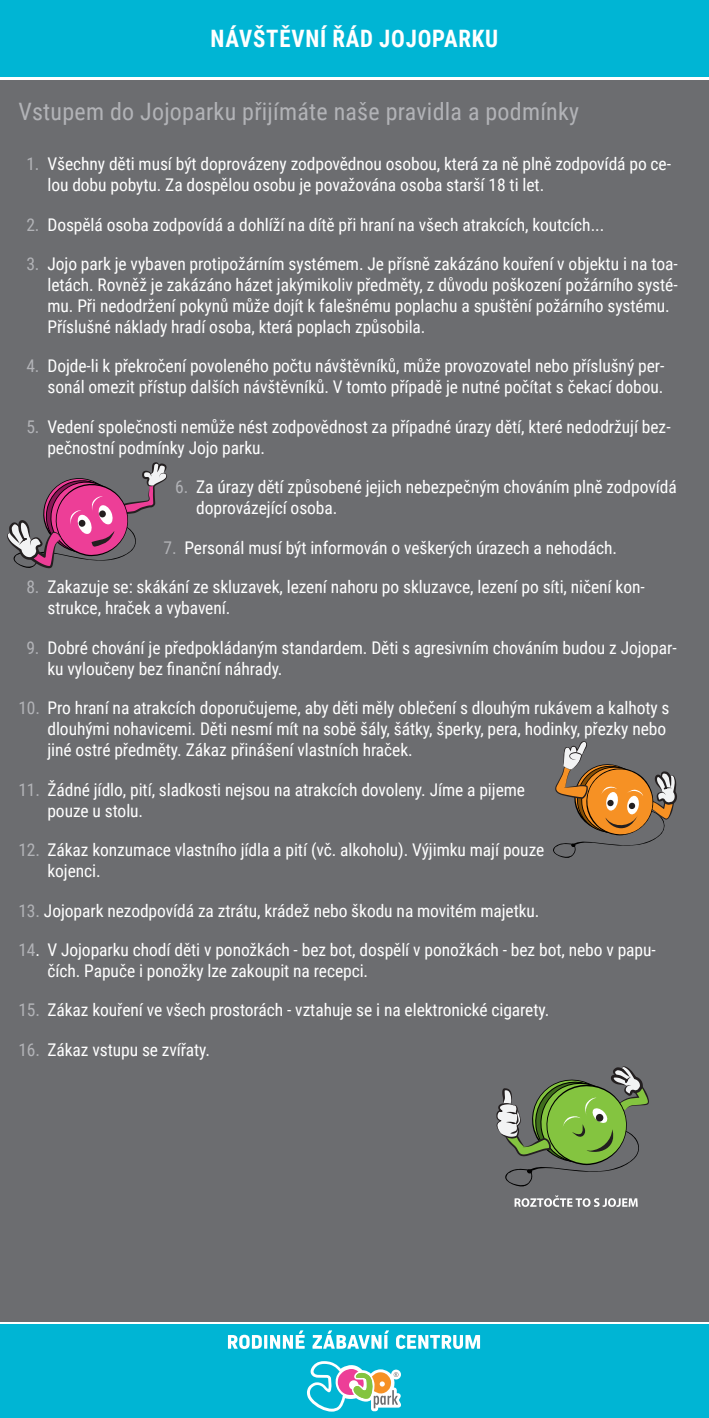
<style>
.page{position:relative;width:709px;height:1418px;background:#fff}
.page>*{position:absolute;margin:0;border:0;box-sizing:border-box;transform-origin:0 0}
.t1{font:24px "Roboto Condensed";letter-spacing:.01em;color:#b2b3b7}
.t2{font:700 24px "Roboto Condensed";letter-spacing:.035em;color:#fff;scale:.95 1}
.t3{font:17.5px/21px "Roboto Condensed";letter-spacing:-.005em;color:#fff}
.s1{color:#b2b3b7}
</style>
<div class="page">
<div style="left:0;top:1324px;width:709px;height:93px;background:#00b5d4"></div>
<div style="left:0;top:80px;width:709px;height:1241px;background:#6c6d70"></div>
<svg style="left:307px;top:1361px;width:94px;height:50px"></svg>
<svg style="left:228px;top:1334px;width:34px;height:14px"></svg>
<hr style="left:264px;top:1334px;width:3px;height:14px;background:#fff">
<svg style="left:270px;top:1330px;width:35px;height:18px"></svg>
<svg style="left:312px;top:1330px;width:77px;height:18px"></svg>
<svg style="left:396px;top:1334px;width:84px;height:14px"></svg>
<div style="left:0;top:0;width:709px;height:77px;background:#00b5d4"></div>
<svg style="left:7px;top:462px;width:160px;height:107px"></svg>
<svg style="left:553px;top:741px;width:124px;height:117px"></svg>
<svg style="left:496px;top:1066px;width:153px;height:121px"></svg>
<svg style="left:514px;top:1195px;width:123px;height:11px"></svg>
<p class="t2" style="left:210px;top:22px;width:304px">NÁVŠTĚVNÍ ŘÁD JOJOPARKU</p>
<p class="t1" style="left:18px;top:94px;width:562px">Vstupem do Jojoparku přijímáte naše pravidla a podmínky</p>
<p class="t3" style="left:47px;top:153px;width:625px;text-indent:-21px"><span class="s1">1.</span> Všechny děti musí být doprovázeny zodpovědnou osobou, která za ně plně zodpovídá po ce&shy;lou dobu pobytu. Za dospělou osobu je považována osoba starší 18 ti let.</p>
<p class="t3" style="left:26px;top:213px;width:579px"><span class="s1">2.</span> Dospělá osoba zodpovídá a dohlíží na dítě při hraní na všech atrakcích, koutcích...</p>
<p class="t3" style="left:47px;top:253px;width:632px;text-indent:-21px"><span class="s1">3.</span> Jojo park je vybaven protipožárním systémem. Je přísně zakázáno kouření v objektu i na toa&shy;letách. Rovněž je zakázáno házet jakýmikoliv předměty, z důvodu poškození požárního systé&shy;mu. Při nedodržení pokynů může dojít k falešnému poplachu a spuštění požárního systému.<br>Příslušné náklady hradí osoba, která poplach způsobila.</p>
<p class="t3" style="left:26px;top:355px;width:639px;text-align:right"><span class="s1">4.</span> Dojde-li k překročení povoleného počtu návštěvníků, může provozovatel nebo příslušný per&shy;sonál omezit přístup dalších návštěvníků. V tomto případě je nutné počítat s čekací dobou.</p>
<p class="t3" style="left:47px;top:415px;width:624px;text-indent:-21px"><span class="s1">5.</span> Vedení společnosti nemůže nést zodpovědnost za případné úrazy dětí, které nedodržují bez&shy;pečnostní podmínky Jojo parku.</p>
<p class="t3" style="left:196px;top:476px;width:482px;text-indent:-21px"><span class="s1">6.</span> Za úrazy dětí způsobené jejich nebezpečným chováním plně zodpovídá doprovázející osoba.</p>
<p class="t3" style="left:163px;top:536px;width:455px"><span class="s1">7.</span> Personál musí být informován o veškerých úrazech a nehodách.</p>
<p class="t3" style="left:47px;top:576px;width:599px;text-indent:-21px"><span class="s1">8.</span> Zakazuje se: skákání ze skluzavek, lezení nahoru po skluzavce, lezení po síti, ničení kon&shy;strukce, hraček a vybavení.</p>
<p class="t3" style="left:47px;top:636px;width:631px;text-indent:-21px"><span class="s1">9.</span> Dobré chování je předpokládaným standardem. Děti s agresivním chováním budou z Jojopar&shy;ku vyloučeny bez finanční náhrady.</p>
<p class="t3" style="left:47px;top:696px;width:623px;text-indent:-29px"><span class="s1">10.</span> Pro hraní na atrakcích doporučujeme, aby děti měly oblečení s dlouhým rukávem a kalhoty s dlouhými nohavicemi. Děti nesmí mít na sobě šály, šátky, šperky, pera, hodinky, přezky nebo jiné ostré předměty. Zákaz přinášení vlastních hraček.</p>
<p class="t3" style="left:47px;top:778px;width:479px;text-indent:-29px"><span class="s1">11.</span> Žádné jídlo, pití, sladkosti nejsou na atrakcích dovoleny. Jíme a pijeme pouze u stolu.</p>
<p class="t3" style="left:47px;top:838px;width:498px;text-indent:-29px"><span class="s1">12.</span> Zákaz konzumace vlastního jídla a pití (vč. alkoholu). Výjimku mají pouze kojenci.</p>
<p class="t3" style="left:18px;top:899px;width:522px"><span class="s1">13.</span> Jojopark nezodpovídá za ztrátu, krádež nebo škodu na movitém majetku.</p>
<p class="t3" style="left:47px;top:938px;width:610px;text-indent:-29px"><span class="s1">14</span>. V Jojoparku chodí děti v ponožkách - bez bot, dospělí v ponožkách - bez bot, nebo v papu&shy;čích. Papuče i ponožky lze zakoupit na recepci.</p>
<p class="t3" style="left:18px;top:999px;width:532px"><span class="s1">15.</span> Zákaz kouření ve všech prostorách - vztahuje se i na elektronické cigarety.</p>
<p class="t3" style="left:18px;top:1038px;width:193px"><span class="s1">16.</span> Zákaz vstupu se zvířaty.</p>
</div>
